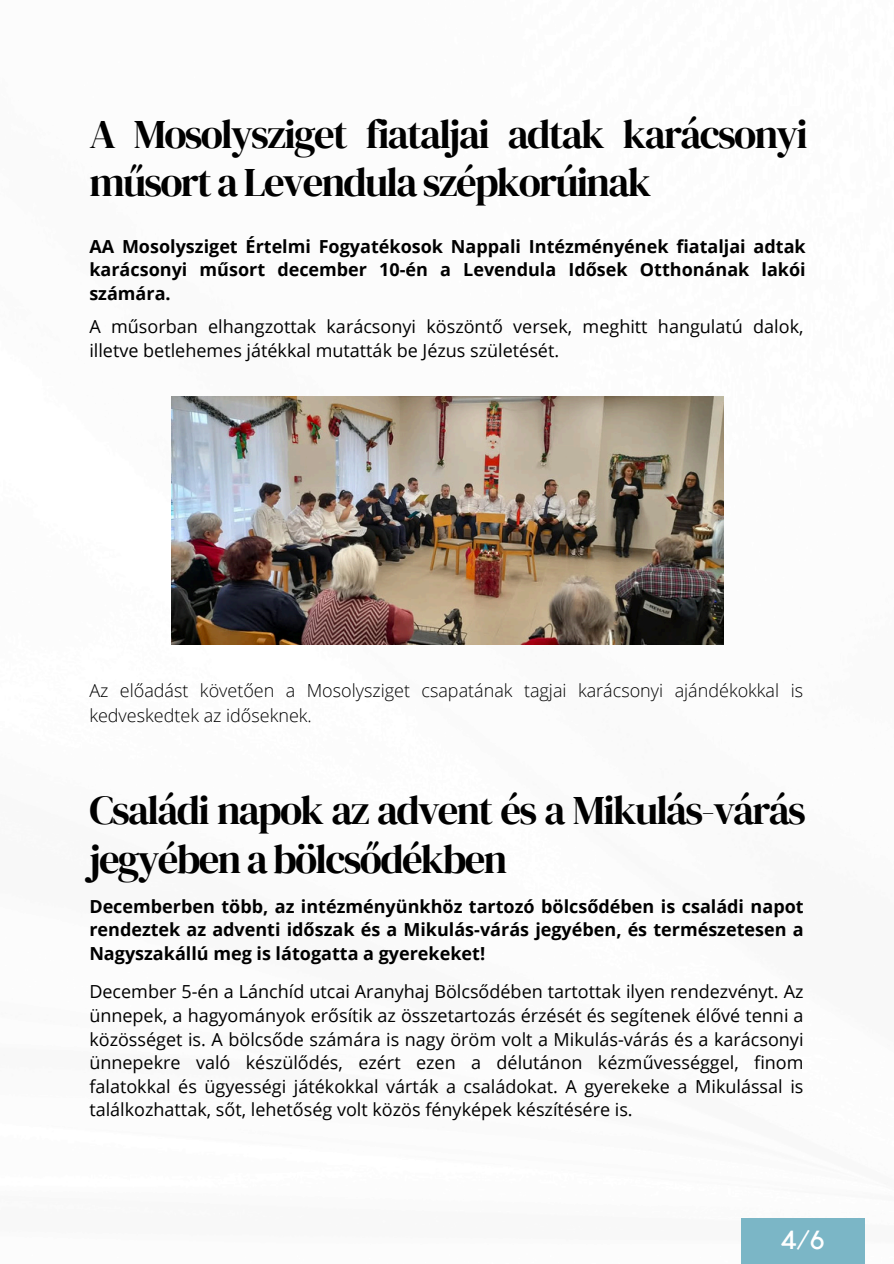
<style>
.page{position:relative;width:894px;height:1264px;background:#fff}
.page>*{position:absolute;margin:0;border:0;box-sizing:border-box;transform-origin:0 0}
.t1{font:40.65px/48.3px "DM Serif Display";letter-spacing:-.04em;color:#000}
.t2{font:26.1px "Kollektif";color:#fff}
.t3{font:18px/23.7px "Open Sans";color:#000}
.t4{font:700 18px/23.7px "Open Sans";color:#000;text-align:justify}
.t5{font:300 18px/24.8px "Open Sans";color:#000}
</style>
<div class="page">
<div style="left:740px;top:1218px;width:124px;height:45px;background:#7bb6c6"></div>
<img style="left:172px;top:396px;width:551px;height:249px">
<h3 class="t1" style="left:89px;top:109px;width:720px">A Mosolysziget fiataljai adtak karácsonyi műsort a Levendula szépkorúinak</h3>
<p class="t4" style="left:89px;top:234px;width:717px">AA Mosolysziget Értelmi Fogyatékosok Nappali Intézményének fiataljai adtak karácsonyi műsort december 10-én a Levendula Idősek Otthonának lakói számára.</p>
<p class="t3" style="left:89px;top:314px;width:715px">A műsorban elhangzottak karácsonyi köszöntő versek, meghitt hangulatú dalok, illetve betlehemes játékkal mutatták be Jézus születését.</p>
<p class="t5" style="left:89px;top:677px;width:715px">Az előadást követően a Mosolysziget csapatának tagjai karácsonyi ajándékokkal is kedveskedtek az időseknek.</p>
<h1 class="t1" style="left:89px;top:785px;width:718px">Családi napok az advent és a Mikulás-várás jegyében a bölcsődékben</h1>
<h3 class="t4" style="left:89px;top:893px;width:715px">Decemberben több, az intézményünkhöz tartozó bölcsődében is családi napot rendeztek az adventi időszak és a Mikulás-várás jegyében, és természetesen a Nagyszakállú meg is látogatta a gyerekeket!</h3>
<p class="t3" style="left:89px;top:979px;width:715px;text-align:justify">December 5-én a Lánchíd utcai Aranyhaj Bölcsődében tartottak ilyen rendezvényt. Az ünnepek, a hagyományok erősítik az összetartozás érzését és segítenek élővé tenni a közösséget is. A bölcsőde számára is nagy öröm volt a Mikulás-várás és a karácsonyi ünnepekre való készülődés, ezért ezen a délutánon kézművességgel, finom falatokkal és ügyességi játékokkal várták a családokat. A gyerekeke a Mikulással is találkozhattak, sőt, lehetőség volt közös fényképek készítésére is.</p>
<h1 class="t2" style="left:780px;top:1227px;width:46px">4/6</h1>
</div>
